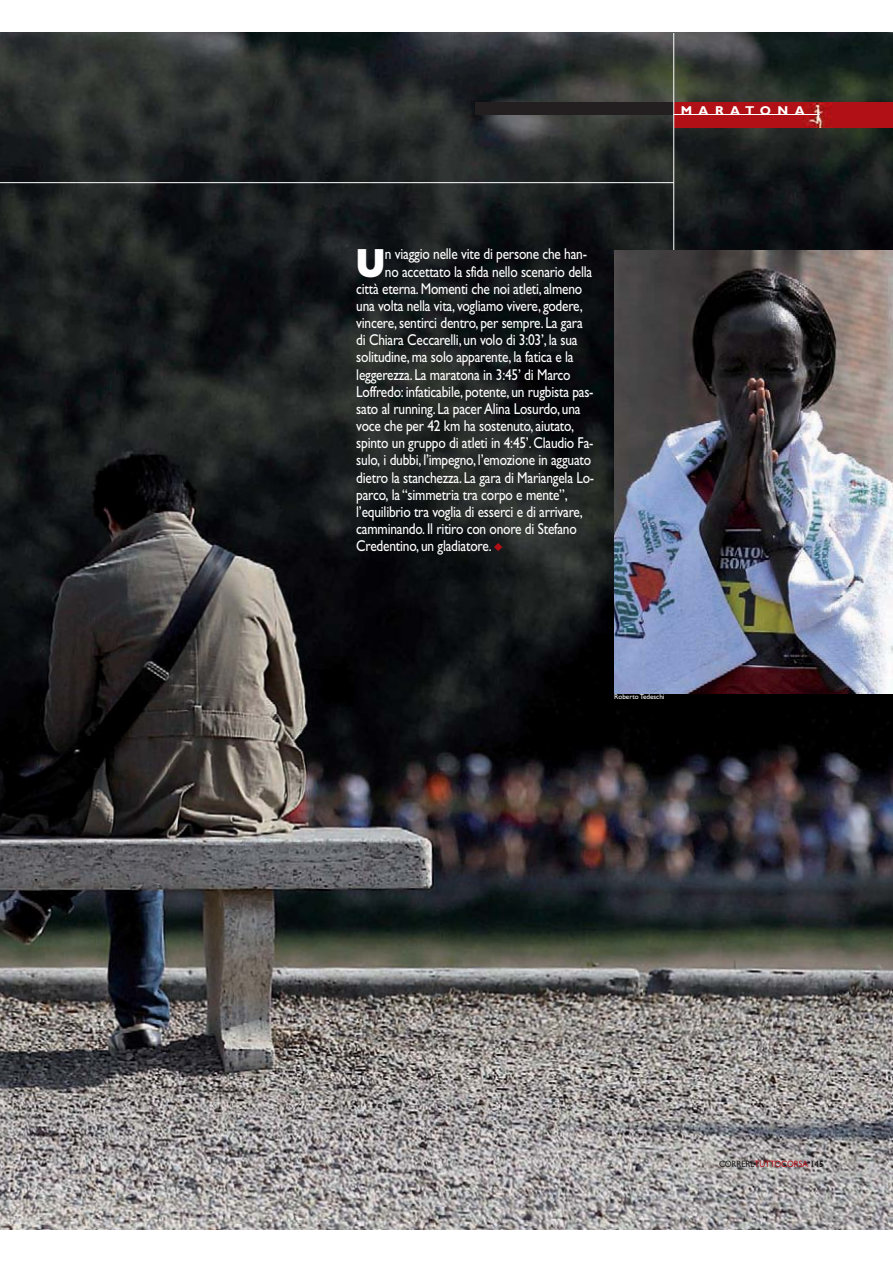
<style>
.page{position:relative;width:893px;height:1263px;background:#fff}
.page>*{position:absolute;margin:0;border:0;box-sizing:border-box;transform-origin:0 0}
.t1{font:800 40.95px "Gill Sans";color:#fff;scale:.85 1}
.t2{font:15.75px "Gill Sans";letter-spacing:-.015em;color:#fff;scale:.85 1}
.t3{font:700 12.9px "Gill Sans";letter-spacing:.495em;color:#fff}
.t4{font:9.3px "Gill Sans";letter-spacing:-.015em;color:#b01016;scale:.9 1}
.t5{font:7.2px "Gill Sans";color:#fff}
.s1{color:#b01016}
.s2{color:#231f20}
.s3{font-weight:700;color:#231f20}
</style>
<div class="page">
<img style="left:0;top:33px;width:893px;height:1197px">
<hr style="left:0;top:182px;width:674px;height:1px;background:#fff">
<div style="left:475px;top:102px;width:199px;height:12px;background:#231f20"></div>
<div style="left:674px;top:102px;width:219px;height:26px;background:#b01016"></div>
<img style="left:802px;top:104px;width:29px;height:24px">
<hr style="left:674px;top:114px;width:146px;height:1px;background:#fff">
<hr style="left:673px;top:33px;width:1px;height:365px;background:#fff">
<img style="left:614px;top:250px;width:279px;height:443px">
<h1 class="t1" style="left:356px;top:249px;width:36px">U</h1>
<p class="t2" style="left:385px;top:249px;width:239px">n viaggio nelle vite di persone che han-</p>
<p class="t2" style="left:385px;top:266px;width:245px">no accettato la sfida nello scenario della</p>
<p class="t2" style="left:356px;top:283px;width:267px">città eterna. Momenti che noi atleti, almeno</p>
<p class="t2" style="left:356px;top:300px;width:268px">una volta nella vita, vogliamo vivere, godere,</p>
<p class="t2" style="left:356px;top:317px;width:268px">vincere, sentirci dentro, per sempre. La gara</p>
<p class="t2" style="left:356px;top:335px;width:262px">di Chiara Ceccarelli, un volo di 3:03’, la sua</p>
<p class="t2" style="left:356px;top:352px;width:257px">solitudine, ma solo apparente, la fatica e la</p>
<p class="t2" style="left:356px;top:369px;width:254px">leggerezza. La maratona in 3:45’ di Marco</p>
<p class="t2" style="left:356px;top:386px;width:281px">Loffredo: infaticabile, potente, un rugbista pas-</p>
<p class="t2" style="left:356px;top:403px;width:265px">sato al running. La pacer Alina Losurdo, una</p>
<p class="t2" style="left:356px;top:420px;width:258px">voce che per 42 km ha sostenuto, aiutato,</p>
<p class="t2" style="left:356px;top:438px;width:281px">spinto un gruppo di atleti in 4:45’. Claudio Fa-</p>
<p class="t2" style="left:356px;top:455px;width:278px">sulo, i dubbi, l’impegno, l’emozione in agguato</p>
<p class="t2" style="left:356px;top:472px;width:281px">dietro la stanchezza. La gara di Mariangela Lo-</p>
<p class="t2" style="left:356px;top:489px;width:250px">parco, la “simmetria tra corpo e mente”,</p>
<p class="t2" style="left:356px;top:506px;width:268px">l’equilibrio tra voglia di esserci e di arrivare,</p>
<p class="t2" style="left:356px;top:523px;width:261px">camminando. Il ritiro con onore di Stefano</p>
<p class="t2" style="left:356px;top:541px;width:174px">Credentino, un gladiatore. <span class="s1">◆</span></p>
<p class="t3" style="left:681px;top:106px;width:126px">MARATONA</p>
<p class="t5" style="left:614px;top:694px;width:52px">Roberto Tedeschi</p>
<p class="t4" style="left:719px;top:1161px;width:118px"><span class="s2">CORRERE</span>TUTTOCORSA <span class="s3">145</span></p>
</div>
